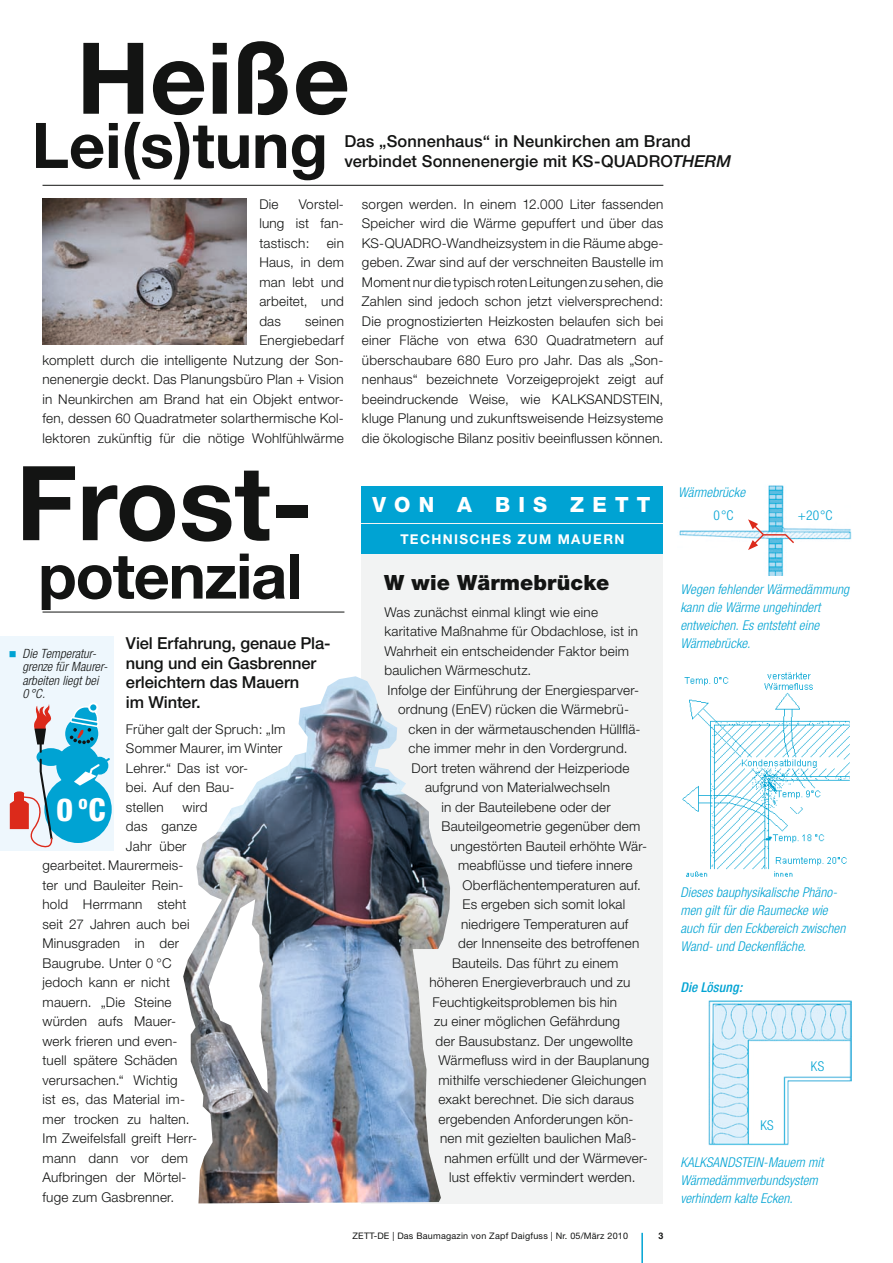
<style>
.page{position:relative;width:893px;height:1263px;background:#fff}
.page>*{position:absolute;margin:0;border:0;box-sizing:border-box;transform-origin:0 0}
.t1{font:700 103.5px "Helvetica Neue";color:#131413}
.t2{font:700 99.15px "Helvetica Neue";color:#131413}
.t3{font:700 63px "Helvetica Neue";letter-spacing:-.02em;color:#131413}
.t4{font:800 condensed 31.8px "Helvetica Neue";color:#fff}
.t5{font:900 21px "Helvetica Neue";letter-spacing:.005em;color:#131413}
.t6{font:800 21px "Helvetica Neue";letter-spacing:.39em;color:#fff}
.t7{font:500 16.5px/19.5px "Helvetica Neue";letter-spacing:.005em;color:#131413}
.t8{font:300 13.5px/19.5px "Helvetica Neue";letter-spacing:.015em;color:#131413;text-align:justify}
.t9{font:italic 300 condensed 13.5px/18px "Helvetica Neue";letter-spacing:.005em;color:#00a3d3}
.t10{font:700 13.5px "Helvetica Neue";letter-spacing:.1em;color:#fff}
.t11{font:300 condensed 13.5px "Helvetica Neue";color:#00a3d3}
.t12{font:italic 500 condensed 13.5px "Helvetica Neue";letter-spacing:.015em;color:#00a3d3}
.t13{font:italic 300 condensed 12.75px/13.5px "Helvetica Neue";letter-spacing:.01em;color:#131413}
.t14{font:9px "Helvetica Neue";letter-spacing:.025em;color:#131413}
.t15{font:700 9px "Helvetica";color:#131413}
.s1{font-style:italic}
.s2{color:#00a3d3}
</style>
<div class="page">
<div style="left:361px;top:486px;width:302px;height:717px;background:#f2f3f3"></div>
<div style="left:0;top:636px;width:113px;height:215px;background:#eef7fd"></div>
<div style="left:361px;top:486px;width:302px;height:36px;background:#00a3d3"></div>
<div style="left:361px;top:525px;width:302px;height:29px;background:#00a3d3"></div>
<hr style="left:43px;top:185px;width:620px;height:1px;background:#131413">
<hr style="left:43px;top:612px;width:301px;height:1px;background:#131413">
<hr style="left:641px;top:1233px;width:2px;height:30px;background:#00a3d3">
<img style="left:183px;top:676px;width:267px;height:527px">
<img style="left:682px;top:672px;width:168px;height:205px">
<img style="left:679px;top:485px;width:172px;height:91px">
<svg style="left:748px;top:519px;width:47px;height:31px"></svg>
<img style="left:43px;top:198px;width:204px;height:146px">
<img style="left:709px;top:1000px;width:142px;height:145px">
<div style="left:65px;top:717px;width:33px;height:33px;background:#00a3d3;border-radius:50%"></div>
<div style="left:56px;top:744px;width:44px;height:44px;background:#00a3d3;border-radius:50%"></div>
<div style="left:37px;top:748px;width:28px;height:18px;background:#00a3d3;border-radius:50%"></div>
<div style="left:44px;top:776px;width:68px;height:67px;background:#00a3d3;border-radius:50%"></div>
<div style="left:88px;top:702px;width:10px;height:11px;border:2px solid #fff;border-radius:50%"></div>
<svg style="left:69px;top:704px;width:30px;height:40px"></svg>
<svg style="left:10px;top:758px;width:44px;height:90px"></svg>
<svg style="left:34px;top:704px;width:18px;height:48px"></svg>
<svg style="left:74px;top:756px;width:36px;height:30px"></svg>
<h2 class="t2" style="left:77px;top:17px;width:275px">Heiße</h2>
<h3 class="t3" style="left:32px;top:107px;width:298px">Lei(s)tung</h3>
<p class="t7" style="left:344px;top:132px;width:388px">Das „Sonnenhaus“ in Neunkirchen am Brand verbindet Sonnenenergie mit KS-QUADRO<span class="s1">THERM</span></p>
<p class="t8" style="left:259px;top:194px;width:86px;text-indent:39px">Vorstel&shy;lung ist fan&shy;tastisch:</p>
<p class="t8" style="left:259px;top:194px;width:21px">Die</p>
<p class="t8" style="left:259px;top:233px;width:86px;text-indent:67px">ein Haus, in dem man lebt und arbeitet, und das</p>
<p class="t8" style="left:43px;top:311px;width:303px;text-align:right">seinen<br>Energiebedarf<br>komplett durch die intelligente Nutzung der Son&shy;nenenergie deckt. Das Planungsbüro Plan + Vision in Neunkirchen am Brand hat ein Objekt entwor&shy;fen, dessen 60 Quadratmeter solarthermische Kol&shy;lektoren zukünftig für die nötige Wohlfühlwärme</p>
<h1 class="t1" style="left:16px;top:439px;width:299px">Frost-</h1>
<h3 class="t3" style="left:38px;top:537px;width:265px">potenzial</h3>
<p class="t13" style="left:22px;top:646px;width:86px;text-indent:-13px"><span class="s2">■</span> Die temperatur&shy;grenze für Maurer&shy;arbeiten liegt bei<br>0 °C.</p>
<p class="t7" style="left:126px;top:633px;width:206px">Viel Erfahrung, genaue Pla&shy;nung und ein Gasbrenner erleichtern das Mauern<br>im Winter.</p>
<p class="t8" style="left:126px;top:719px;width:161px;text-align:left">Früher galt der Spruch: „Im<br>Sommer Maurer, im Winter lehrer.“ Das ist vor-<br>bei. Auf den Bau-<br>stellen</p>
<h3 class="t4" style="left:57px;top:789px;width:51px">0 <sup>o</sup> C</h3>
<p class="t8" style="left:183px;top:797px;width:26px">wird</p>
<p class="t8" style="left:126px;top:816px;width:73px">das ganze</p>
<p class="t8" style="left:126px;top:836px;width:62px">Jahr über</p>
<p class="t8" style="left:43px;top:855px;width:142px">gearbeitet. Maurermeis-</p>
<p class="t8" style="left:43px;top:875px;width:142px">ter und Bauleiter Rein-</p>
<p class="t8" style="left:43px;top:894px;width:145px">hold Herrmann steht</p>
<p class="t8" style="left:43px;top:914px;width:149px">seit 27 Jahren auch bei</p>
<p class="t8" style="left:43px;top:933px;width:138px">Minusgraden in der</p>
<p class="t8" style="left:43px;top:953px;width:131px">Baugrube. Unter 0 °C</p>
<p class="t8" style="left:43px;top:972px;width:129px">jedoch kann er nicht</p>
<p class="t8" style="left:43px;top:992px;width:130px">mauern. „Die Steine</p>
<p class="t8" style="left:43px;top:1011px;width:135px">würden aufs Mauer-</p>
<p class="t8" style="left:43px;top:1031px;width:137px">werk frieren und even-</p>
<p class="t8" style="left:43px;top:1050px;width:137px">tuell spätere Schäden</p>
<p class="t8" style="left:43px;top:1070px;width:137px">verursachen.“ Wichtig</p>
<p class="t8" style="left:43px;top:1089px;width:144px">ist es, das Material im-</p>
<p class="t8" style="left:43px;top:1109px;width:148px">mer trocken zu halten.</p>
<p class="t8" style="left:43px;top:1128px;width:156px">Im Zweifelsfall greift Herr-</p>
<p class="t8" style="left:43px;top:1148px;width:147px">mann dann vor dem</p>
<p class="t8" style="left:43px;top:1167px;width:146px">Aufbringen der Mörtel-</p>
<p class="t8" style="left:43px;top:1187px;width:133px">fuge zum Gasbrenner.</p>
<p class="t8" style="left:362px;top:194px;width:303px">sorgen werden. In einem 12.000 liter fassenden Speicher wird die Wärme gepuffert und über das KS-QUADRO-Wandheizsystem in die Räume abge&shy;geben. Zwar sind auf der verschneiten Baustelle im Moment nur die typisch roten leitungen zu sehen, die Zahlen sind jedoch schon jetzt vielversprechend:<br>Die prognostizierten Heizkosten belaufen sich bei einer Fläche von etwa 630 Quadratmetern auf überschaubare 680 Euro pro Jahr. Das als „Son&shy;nenhaus“ bezeichnete Vorzeigeprojekt zeigt auf beeindruckende Weise, wie KAlKSANDStEIN, kluge Planung und zukunftsweisende Heizsysteme die ökologische Bilanz positiv beeinflussen können.</p>
<h3 class="t6" style="left:372px;top:492px;width:279px">VON A BIS ZETT</h3>
<p class="t10" style="left:400px;top:530px;width:226px">TECHNISCHES ZUM MAUERN</p>
<h3 class="t5" style="left:384px;top:570px;width:227px">W wie Wärmebrücke</h3>
<p class="t8" style="left:384px;top:602px;width:215px">Was zunächst einmal klingt wie eine</p>
<p class="t8" style="left:384px;top:621px;width:255px">karitative Maßnahme für Obdachlose, ist in</p>
<p class="t8" style="left:384px;top:641px;width:246px">Wahrheit ein entscheidender Faktor beim</p>
<p class="t8" style="left:384px;top:660px;width:148px">baulichen Wärmeschutz.</p>
<p class="t8" style="left:387px;top:680px;width:253px">Infolge der Einführung der Energiesparver-</p>
<p class="t8" style="left:398px;top:699px;width:233px">ordnung (EnEV) rücken die Wärmebrü-</p>
<p class="t8" style="left:408px;top:719px;width:234px">cken in der wärmetauschenden Hüllflä-</p>
<p class="t8" style="left:408px;top:738px;width:220px">che immer mehr in den Vordergrund.</p>
<p class="t8" style="left:411px;top:758px;width:219px">Dort treten während der Heizperiode</p>
<p class="t8" style="left:425px;top:777px;width:186px">aufgrund von Materialwechseln</p>
<p class="t8" style="left:441px;top:797px;width:171px">in der Bauteilebene oder der</p>
<p class="t8" style="left:441px;top:816px;width:200px">Bauteilgeometrie gegenüber dem</p>
<p class="t8" style="left:450px;top:836px;width:198px">ungestörten Bauteil erhöhte Wär-</p>
<p class="t8" style="left:458px;top:855px;width:176px">meabflüsse und tiefere innere</p>
<p class="t8" style="left:462px;top:875px;width:180px">Oberflächentemperaturen auf.</p>
<p class="t8" style="left:462px;top:894px;width:164px">Es ergeben sich somit lokal</p>
<p class="t8" style="left:461px;top:914px;width:169px">niedrigere temperaturen auf</p>
<p class="t8" style="left:458px;top:933px;width:183px">der Innenseite des betroffenen</p>
<p class="t8" style="left:452px;top:953px;width:168px">Bauteils. Das führt zu einem</p>
<p class="t8" style="left:429px;top:972px;width:202px">höheren Energieverbrauch und zu</p>
<p class="t8" style="left:432px;top:992px;width:186px">Feuchtigkeitsproblemen bis hin</p>
<p class="t8" style="left:434px;top:1011px;width:188px">zu einer möglichen Gefährdung</p>
<p class="t8" style="left:435px;top:1031px;width:199px">der Bausubstanz. Der ungewollte</p>
<p class="t8" style="left:438px;top:1050px;width:212px">Wärmefluss wird in der Bauplanung</p>
<p class="t8" style="left:438px;top:1070px;width:209px">mithilfe verschiedener Gleichungen</p>
<p class="t8" style="left:438px;top:1089px;width:197px">exakt berechnet. Die sich daraus</p>
<p class="t8" style="left:438px;top:1109px;width:197px">ergebenden Anforderungen kön-</p>
<p class="t8" style="left:440px;top:1128px;width:198px">nen mit gezielten baulichen Maß-</p>
<p class="t8" style="left:444px;top:1148px;width:205px">nahmen erfüllt und der Wärmever-</p>
<p class="t8" style="left:449px;top:1167px;width:188px">lust effektiv vermindert werden.</p>
<p class="t14" style="left:353px;top:1231px;width:277px">ZETT-DE | Das Baumagazin von Zapf Daigfuss | Nr. 05/März 2010</p>
<p class="t15" style="left:658px;top:1228px;width:7px">3</p>
<p class="t9" style="left:678px;top:483px;width:68px">Wärmebrücke</p>
<p class="t11" style="left:713px;top:508px;width:21px">0°C</p>
<p class="t11" style="left:798px;top:508px;width:36px">+20°C</p>
<p class="t9" style="left:680px;top:580px;width:170px">Wegen fehlender Wärmedämmung kann die Wärme ungehindert entweichen. Es entsteht eine<br>Wärmebrücke.</p>
<p class="t9" style="left:680px;top:883px;width:166px">Dieses bauphysikalische Phäno&shy;men gilt für die Raumecke wie auch für den Eckbereich zwischen<br>Wand- und Deckenfläche.</p>
<p class="t12" style="left:680px;top:979px;width:64px">Die Lösung:</p>
<p class="t11" style="left:760px;top:1117px;width:15px">KS</p>
<p class="t11" style="left:811px;top:1059px;width:15px">KS</p>
<p class="t9" style="left:680px;top:1153px;width:144px">KALKSANDStEIN-Mauern mit<br>Wärmedämmverbundsystem verhindern kalte Ecken.</p>
</div>
